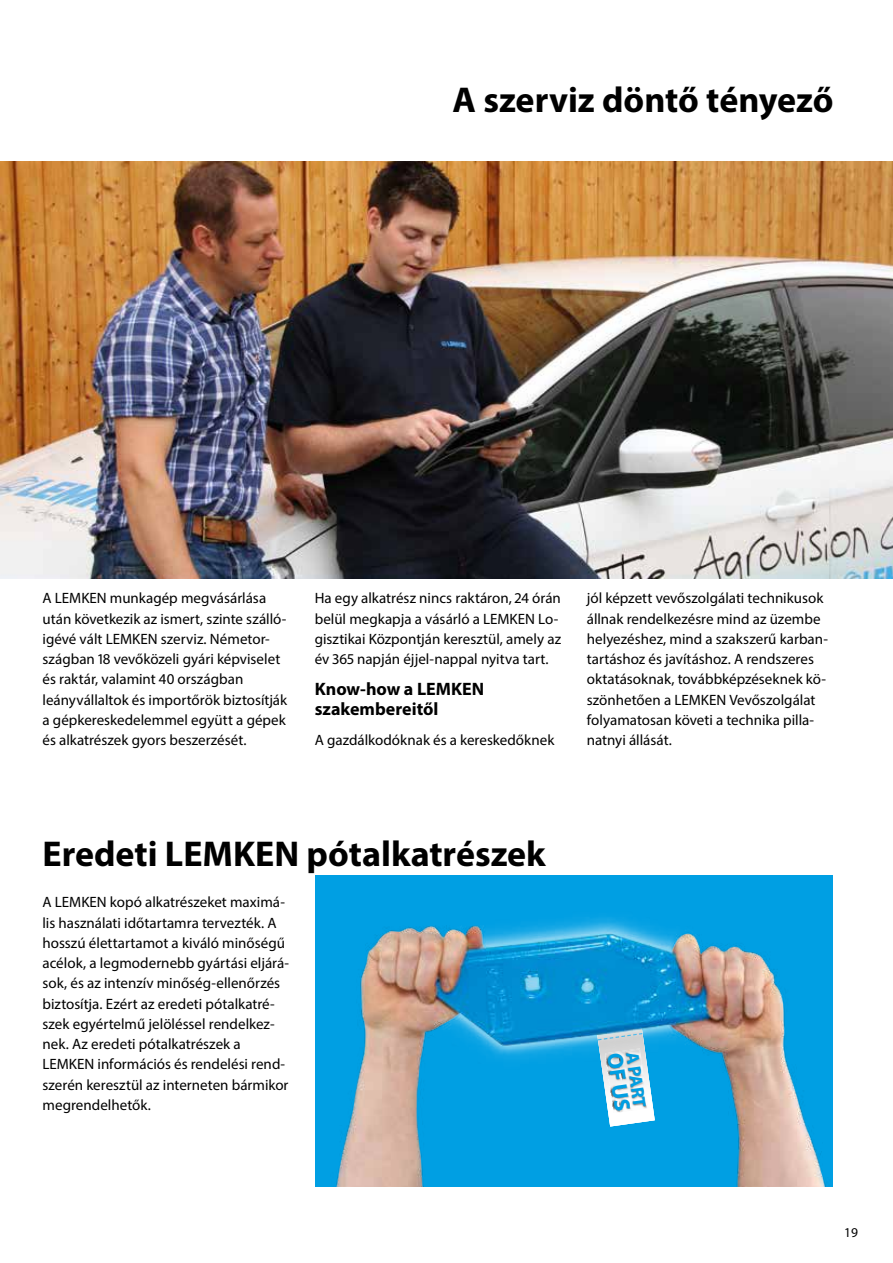
<style>
.page{position:relative;width:893px;height:1263px;background:#fff}
.page>*{position:absolute;margin:0;border:0;box-sizing:border-box;transform-origin:0 0}
.t1{font:700 36px "Myriad Pro";color:#000}
.t2{font:700 22.35px "Myriad Pro";color:#009fe3}
.t3{font:700 18px/20.2px "Myriad Pro";color:#000}
.t4{font:700 18px "Myriad Pro";color:#009fe3}
.t5{font:15px/20.2px "Myriad Pro";color:#000}
.t6{font:13.5px "Myriad Pro";color:#000}
</style>
<div class="page">
<img style="left:0;top:162px;width:893px;height:416px">
<div style="left:315px;top:875px;width:517px;height:311px;background:#009fe3"></div>
<img style="left:336px;top:884px;width:497px;height:302px">
<h1 class="t1" style="left:452px;top:76px;width:382px">A szerviz döntő tényező</h1>
<p class="t5" style="left:43px;top:588px;width:246px">A LEMKEN munkagép megvásárlása után következik az ismert, szinte szálló&shy;igévé vált LEMKEN szerviz. Németor&shy;szágban 18 vevőközeli gyári képviselet és raktár, valamint 40 országban leányvállaltok és importőrök biztosítják a gépkereskedelemmel együtt a gépek és alkatrészek gyors beszerzését.</p>
<p class="t5" style="left:315px;top:588px;width:248px">Ha egy alkatrész nincs raktáron, 24 órán belül megkapja a vásárló a LEMKEN Lo&shy;gisztikai Központján keresztül, amely az év 365 napján éjjel-nappal nyitva tart.</p>
<p class="t3" style="left:315px;top:678px;width:171px">Know-how a LEMKEN szakembereitől</p>
<p class="t5" style="left:315px;top:730px;width:241px">A gazdálkodóknak és a kereskedőknek</p>
<p class="t5" style="left:587px;top:588px;width:243px">jól képzett vevőszolgálati technikusok állnak rendelkezésre mind az üzembe helyezéshez, mind a szakszerű karban&shy;tartáshoz és javításhoz. A rendszeres oktatásoknak, továbbképzéseknek kö&shy;szönhetően a LEMKEN Vevőszolgálat folyamatosan követi a technika pilla&shy;natnyi állását.</p>
<h1 class="t1" style="left:43px;top:830px;width:505px">Eredeti LEMKEN pótalkatrészek</h1>
<p class="t5" style="left:43px;top:892px;width:248px">A LEMKEN kopó alkatrészeket maximá&shy;lis használati időtartamra tervezték. A hosszú élettartamot a kiváló minőségű acélok, a legmodernebb gyártási eljárá&shy;sok, és az intenzív minőség-ellenőrzés biztosítja. Ezért az eredeti pótalkatré&shy;szek egyértelmű jelöléssel rendelkez&shy;nek. Az eredeti pótalkatrészek a LEMKEN információs és rendelési rend&shy;szerén keresztül az interneten bármikor megrendelhetők.</p>
<p class="t4" style="left:644px;top:1050px;width:58px;rotate:82deg">A PART</p>
<h2 class="t2" style="left:629px;top:1051px;width:60px;rotate:82deg">OF US</h2>
<p class="t6" style="left:844px;top:1224px;width:15px">19</p>
</div>
